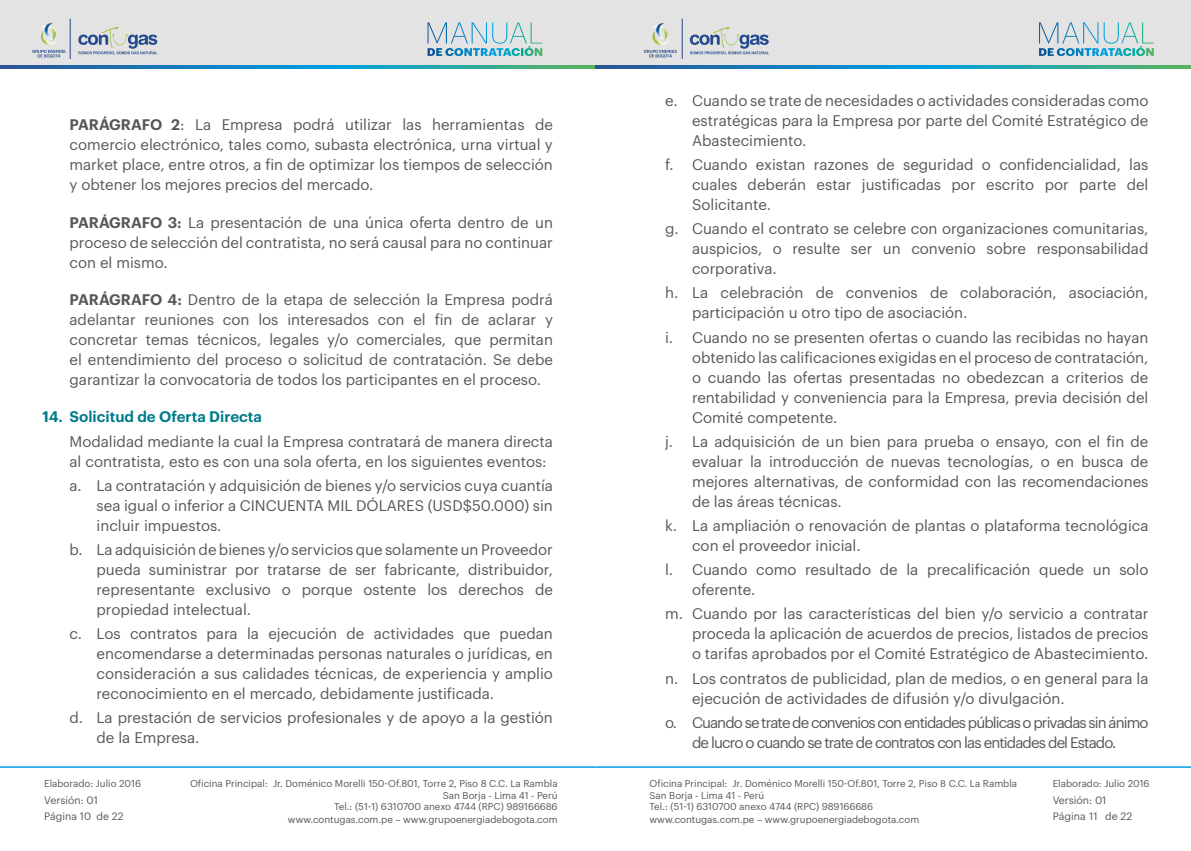
<style>
.page{position:relative;width:1191px;height:851px;background:#fff}
.page>*{position:absolute;margin:0;border:0;box-sizing:border-box;transform-origin:0 0}
.t1{font:15px/20px "Graphik";color:#575756;text-align:justify}
.t2{font:15px/20px "Graphik";letter-spacing:-.06em;color:#575756;text-align:center}
.t3{font:600 15px "Graphik";color:#007b8b}
.t4{font:10.5px/16.5px "Graphik";color:#575756}
.t5{font:9.75px/12px "Graphik";color:#575756;text-align:right}
.s1{font-weight:600}
</style>
<div class="page">
<div style="left:0;top:0;width:595px;height:65px;background:#e3e3e3"></div>
<div style="left:595px;top:0;width:596px;height:65px;background:#e3e3e3"></div>
<img style="left:0;top:65px;width:1191px;height:3px">
<svg style="left:427px;top:22px;width:115px;height:34px"></svg>
<svg style="left:1039px;top:22px;width:114px;height:34px"></svg>
<svg style="left:78px;top:27px;width:79px;height:28px"></svg>
<svg style="left:690px;top:27px;width:79px;height:28px"></svg>
<hr style="left:70px;top:19px;width:1px;height:40px;background:#25498d">
<hr style="left:682px;top:19px;width:1px;height:40px;background:#25498d">
<svg style="left:32px;top:49px;width:34px;height:8px"></svg>
<img style="left:41px;top:31px;width:4px;height:12px">
<svg style="left:41px;top:23px;width:10px;height:8px"></svg>
<svg style="left:644px;top:49px;width:33px;height:8px"></svg>
<img style="left:652px;top:31px;width:5px;height:12px">
<svg style="left:653px;top:23px;width:10px;height:8px"></svg>
<hr style="left:0;top:766px;width:595px;height:1px;background:#009fe3">
<hr style="left:595px;top:766px;width:596px;height:1px;background:#009fe3">
<p class="t1" style="left:70px;top:113px;width:485px"><span class="s1">PARÁGRAFO 2</span>: La Empresa podrá utilizar las herramientas de comercio electrónico, tales como, subasta electrónica, urna virtual y market place, entre otros, a fin de optimizar los tiempos de selección y obtener los mejores precios del mercado.</p>
<p class="t1" style="left:70px;top:211px;width:485px"><span class="s1">PARÁGRAFO 3:</span> La presentación de una única oferta dentro de un proceso de selección del contratista, no será causal para no continuar con el mismo.</p>
<p class="t1" style="left:70px;top:288px;width:485px"><span class="s1">PARÁGRAFO 4:</span> Dentro de la etapa de selección la Empresa podrá adelantar reuniones con los interesados con el fin de aclarar y concretar temas técnicos, legales y/o comerciales, que permitan el entendimiento del proceso o solicitud de contratación. Se debe garantizar la convocatoria de todos los participantes en el proceso.</p>
<p class="t3" style="left:43px;top:405px;width:221px">14. Solicitud de Oferta Directa</p>
<p class="t1" style="left:70px;top:430px;width:485px">Modalidad mediante la cual la Empresa contratará de manera directa al contratista, esto es con una sola oferta, en los siguientes eventos:</p>
<p class="t1" style="left:97px;top:474px;width:458px;text-indent:-27px">a. La contratación y adquisición de bienes y/o servicios cuya cuantía sea igual o inferior a CINCUENTA MIL DÓLARES (USD$50.000) sin incluir impuestos.</p>
<p class="t1" style="left:97px;top:538px;width:458px;text-indent:-27px">b. La adquisición de bienes y/o servicios que solamente un Proveedor pueda suministrar por tratarse de ser fabricante, distribuidor, representante exclusivo o porque ostente los derechos de propiedad intelectual.</p>
<p class="t1" style="left:97px;top:622px;width:458px;text-indent:-27px">c. Los contratos para la ejecución de actividades que puedan encomendarse a determinadas personas naturales o jurídicas, en consideración a sus calidades técnicas, de experiencia y amplio reconocimiento en el mercado, debidamente justificada.</p>
<p class="t1" style="left:97px;top:706px;width:458px;text-indent:-27px">d. La prestación de servicios profesionales y de apoyo a la gestión de la Empresa.</p>
<p class="t1" style="left:692px;top:89px;width:458px;text-indent:-27px">e. Cuando se trate de necesidades o actividades consideradas como estratégicas para la Empresa por parte del Comité Estratégico de Abastecimiento.</p>
<p class="t1" style="left:692px;top:153px;width:458px;text-indent:-27px">f. Cuando existan razones de seguridad o confidencialidad, las cuales deberán estar justificadas por escrito por parte del Solicitante.</p>
<p class="t1" style="left:692px;top:217px;width:458px;text-indent:-27px">g. Cuando el contrato se celebre con organizaciones comunitarias, auspicios, o resulte ser un convenio sobre responsabilidad corporativa.</p>
<p class="t1" style="left:692px;top:282px;width:458px;text-indent:-27px">h. La celebración de convenios de colaboración, asociación, participación u otro tipo de asociación.</p>
<p class="t1" style="left:692px;top:326px;width:458px;text-indent:-27px">i. Cuando no se presenten ofertas o cuando las recibidas no hayan obtenido las calificaciones exigidas en el proceso de contratación, o cuando las ofertas presentadas no obedezcan a criterios de rentabilidad y conveniencia para la Empresa, previa decisión del Comité competente.</p>
<p class="t1" style="left:692px;top:430px;width:458px;text-indent:-27px">j. La adquisición de un bien para prueba o ensayo, con el fin de evaluar la introducción de nuevas tecnologías, o en busca de mejores alternativas, de conformidad con las recomendaciones de las áreas técnicas.</p>
<p class="t1" style="left:692px;top:514px;width:458px;text-indent:-27px">k. La ampliación o renovación de plantas o plataforma tecnológica con el proveedor inicial.</p>
<p class="t1" style="left:692px;top:558px;width:458px;text-indent:-27px">l. Cuando como resultado de la precalificación quede un solo oferente.</p>
<p class="t1" style="left:692px;top:602px;width:458px;text-indent:-27px">m. Cuando por las características del bien y/o servicio a contratar proceda la aplicación de acuerdos de precios, listados de precios o tarifas aprobados por el Comité Estratégico de Abastecimiento.</p>
<p class="t1" style="left:692px;top:666px;width:458px;text-indent:-27px">n. Los contratos de publicidad, plan de medios, o en general para la ejecución de actividades de difusión y/o divulgación.</p>
<p class="t2" style="left:665px;top:711px;width:485px">o. Cuando se trate de convenios con entidades públicas o privadas sin ánimo de lucro o cuando se trate de contratos con las entidades del Estado.</p>
<p class="t5" style="left:44px;top:776px;width:98px">Elaborado: Julio 2016</p>
<p class="t4" style="left:44px;top:790px;width:55px">Versión: 01<br>Página 10</p>
<p class="t4" style="left:97px;top:807px;width:28px">de 22</p>
<p class="t5" style="left:190px;top:776px;width:369px">Oficina Principal: Jr. Doménico Morelli 150-Of.801, Torre 2, Piso 8 C.C. La Rambla San Borja - Lima 41 - Perú<br>Tel.: (51-1) 6310700 anexo 4744 (RPC) 989166686<br>www.contugas.com.pe – www.grupoenergiadebogota.com</p>
<p class="t5" style="left:649px;top:776px;width:369px;text-align:left">Oficina Principal: Jr. Doménico Morelli 150-Of.801, Torre 2, Piso 8 C.C. La Rambla San Borja - Lima 41 - Perú<br>Tel.: (51-1) 6310700 anexo 4744 (RPC) 989166686<br>www.contugas.com.pe – www.grupoenergiadebogota.com</p>
<p class="t5" style="left:1052px;top:776px;width:98px">Elaborado: Julio 2016</p>
<p class="t4" style="left:1052px;top:790px;width:55px">Versión: 01<br>Página 11</p>
<p class="t4" style="left:1105px;top:807px;width:28px">de 22</p>
</div>
